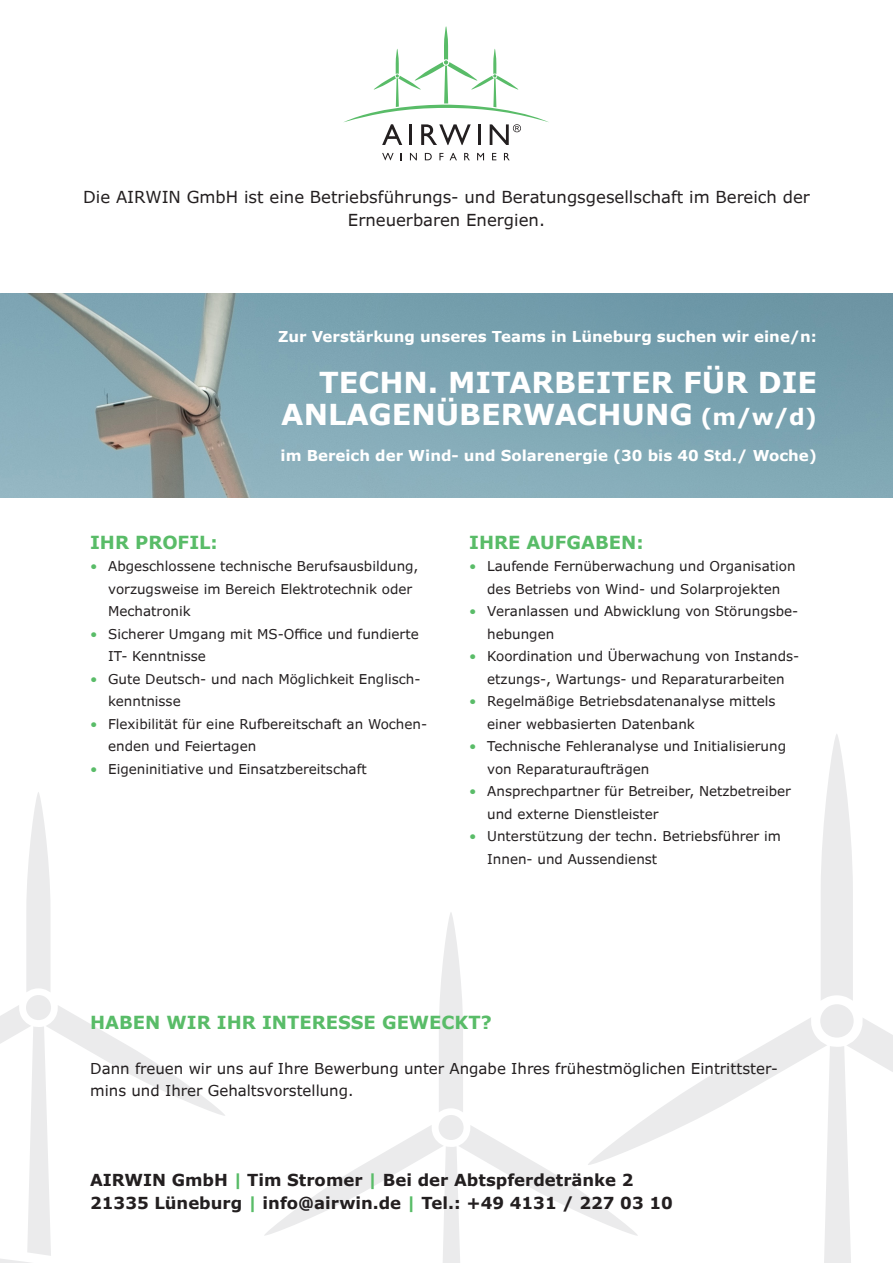
<style>
.page{position:relative;width:893px;height:1263px;background:#fff}
.page>*{position:absolute;margin:0;border:0;box-sizing:border-box;transform-origin:0 0}
.t1{font:700 28.8px/32px "Verdana Pro";color:#fff;text-align:right}
.t2{font:700 18px "Verdana Pro";color:#59bc68}
.t3{font:16.5px/22.5px "Verdana Pro";color:#231f20;text-align:center}
.t4{font:700 16.5px/22.5px "Verdana Pro";color:#231f20}
.t5{font:15px/22.5px "Verdana Pro";color:#231f20}
.t6{font:700 15px "Verdana Pro";color:#fff}
.t7{font:13.5px/22.5px "Verdana Pro";color:#231f20}
.s1{font-size:22.35px}
.s2{color:#59bc68}
</style>
<div class="page">
<img style="left:800px;top:293px;width:93px;height:204px">
<img style="left:0;top:293px;width:800px;height:204px">
<svg style="left:0;top:734px;width:893px;height:529px"></svg>
<svg style="left:382px;top:153px;width:12px;height:7px"></svg>
<svg style="left:410px;top:153px;width:7px;height:7px"></svg>
<svg style="left:425px;top:153px;width:7px;height:7px"></svg>
<svg style="left:439px;top:153px;width:4px;height:7px"></svg>
<svg style="left:450px;top:153px;width:7px;height:7px"></svg>
<svg style="left:464px;top:153px;width:6px;height:7px"></svg>
<svg style="left:477px;top:153px;width:7px;height:7px"></svg>
<svg style="left:492px;top:153px;width:4px;height:7px"></svg>
<svg style="left:504px;top:153px;width:6px;height:7px"></svg>
<svg style="left:343px;top:26px;width:206px;height:119px"></svg>
<p class="t3" style="left:83px;top:186px;width:728px">Die AIRWIN GmbH ist eine Betriebsführungs- und Beratungsgesellschaft im Bereich der<br>Erneuerbaren Energien.</p>
<p class="t6" style="left:278px;top:327px;width:540px">Zur Verstärkung unseres Teams in Lüneburg suchen wir eine/n:</p>
<p class="t1" style="left:281px;top:367px;width:537px">TECHN. MITARBEITER FÜR DIE<br>ANLAGENÜBERWACHUNG <span class="s1">(m/w/d)</span></p>
<p class="t6" style="left:281px;top:445px;width:538px">im Bereich der Wind- und Solarenergie (30 bis 40 Std./ Woche)</p>
<p class="t2" style="left:90px;top:530px;width:129px">IHR PROFIL:</p>
<p class="t7" style="left:108px;top:555px;width:312px;text-indent:-18px"><span class="s2">•</span> Abgeschlossene technische Berufsausbildung, vorzugsweise im Bereich Elektrotechnik oder<br>Mechatronik</p>
<p class="t7" style="left:108px;top:622px;width:312px;text-indent:-18px"><span class="s2">•</span> Sicherer Umgang mit MS-Office und fundierte<br>IT- Kenntnisse</p>
<p class="t7" style="left:108px;top:667px;width:314px;text-indent:-18px"><span class="s2">•</span> Gute Deutsch- und nach Möglichkeit Englisch&shy;kenntnisse</p>
<p class="t7" style="left:108px;top:712px;width:321px;text-indent:-18px"><span class="s2">•</span> Flexibilität für eine Rufbereitschaft an Wochen&shy;enden und Feiertagen</p>
<p class="t7" style="left:90px;top:757px;width:278px"><span class="s2">•</span> Eigeninitiative und Einsatzbereitschaft</p>
<p class="t2" style="left:469px;top:530px;width:176px">IHRE AUFGABEN:</p>
<p class="t7" style="left:469px;top:555px;width:328px;text-align:center"><span class="s2">•</span> Laufende Fernüberwachung und Organisation des Betriebs von Wind- und Solarprojekten</p>
<p class="t7" style="left:487px;top:600px;width:313px;text-indent:-18px"><span class="s2">•</span> Veranlassen und Abwicklung von Störungsbe&shy;hebungen</p>
<p class="t7" style="left:469px;top:645px;width:331px;text-align:center"><span class="s2">•</span> Koordination und Überwachung von Instands&shy;etzungs-, Wartungs- und Reparaturarbeiten</p>
<p class="t7" style="left:487px;top:690px;width:290px;text-indent:-18px"><span class="s2">•</span> Regelmäßige Betriebsdatenanalyse mittels einer webbasierten Datenbank</p>
<p class="t7" style="left:487px;top:735px;width:300px;text-indent:-18px"><span class="s2">•</span> Technische Fehleranalyse und Initialisierung von Reparaturaufträgen</p>
<p class="t7" style="left:487px;top:780px;width:305px;text-indent:-18px"><span class="s2">•</span> Ansprechpartner für Betreiber, Netzbetreiber und externe Dienstleister</p>
<p class="t7" style="left:487px;top:825px;width:295px;text-indent:-18px"><span class="s2">•</span> Unterstützung der techn. Betriebsführer im<br>Innen- und Aussendienst</p>
<p class="t2" style="left:90px;top:1011px;width:403px">HABEN WIR IHR INTERESSE GEWECKT?</p>
<p class="t5" style="left:90px;top:1057px;width:689px">Dann freuen wir uns auf Ihre Bewerbung unter Angabe Ihres frühestmöglichen Eintrittster&shy;mins und Ihrer Gehaltsvorstellung.</p>
<p class="t4" style="left:90px;top:1169px;width:584px">AIRWIN GmbH <span class="s2">|</span> Tim Stromer <span class="s2">|</span> Bei der Abtspferdetränke 2<br>21335 Lüneburg <span class="s2">|</span> info@airwin.de <span class="s2">|</span> Tel.: +49 4131 / 227 03 10</p>
</div>
